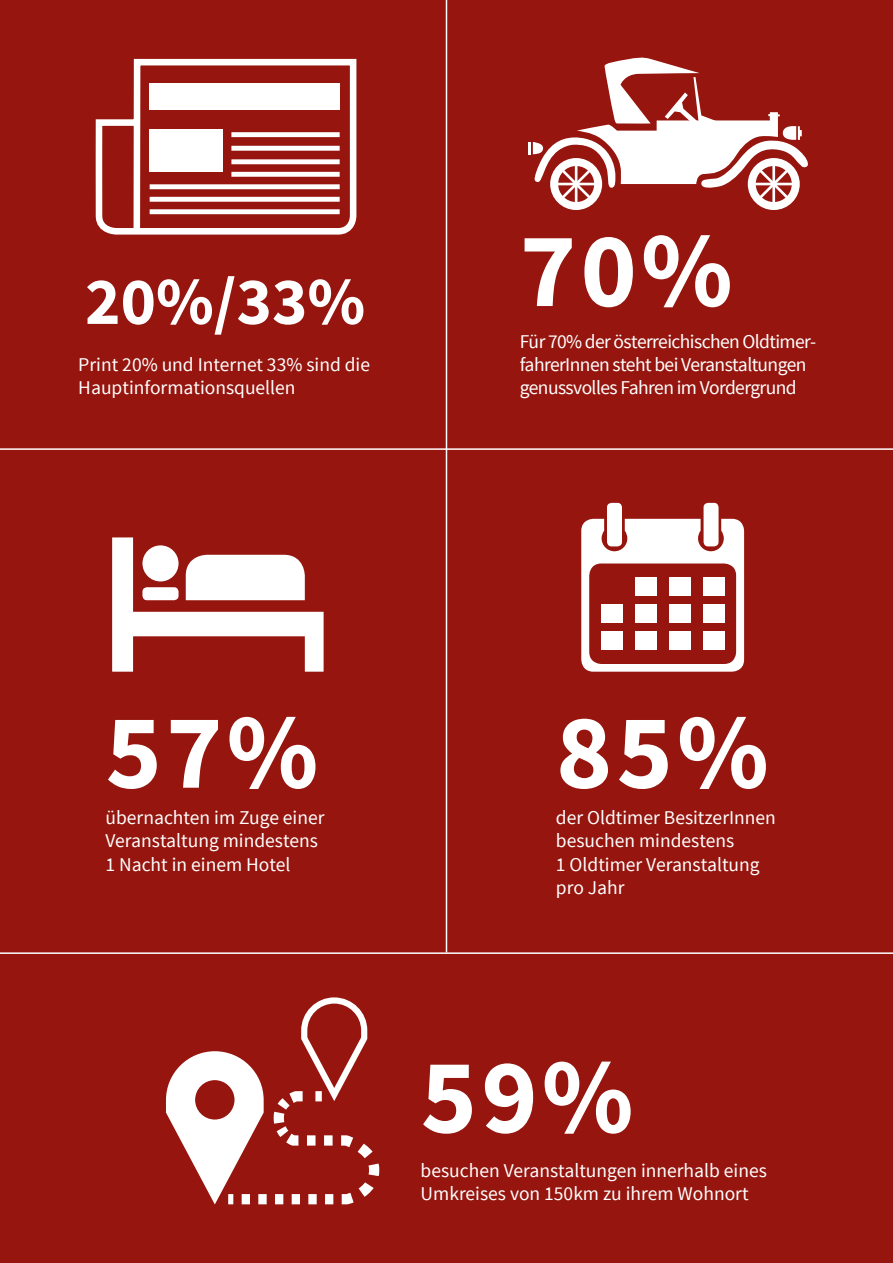
<style>
.page{position:relative;width:893px;height:1263px;background:#96150e}
.page>*{position:absolute;margin:0;border:0;box-sizing:border-box;transform-origin:0 0}
.t1{font:700 106.65px "Source Sans Pro";letter-spacing:.04em;color:#fff}
.t2{font:700 67.2px "Source Sans Pro";color:#fff}
.t3{font:19.5px/23.4px "Source Sans Pro";color:#fff}
.t4{font:19.5px/23.4px "Source Sans Pro";letter-spacing:-.03em;color:#fff}
</style>
<div class="page">
<hr style="left:0;top:448px;width:893px;height:2px;background:#fff">
<hr style="left:0;top:952px;width:893px;height:2px;background:#fff">
<hr style="left:446px;top:0;width:1px;height:952px;background:#fff">
<div style="left:607px;top:503px;width:15px;height:43px;background:#fff;border-radius:4px"></div>
<svg style="left:581px;top:519px;width:163px;height:153px"></svg>
<div style="left:704px;top:503px;width:14px;height:43px;background:#fff;border-radius:4px"></div>
<svg style="left:166px;top:997px;width:214px;height:208px"></svg>
<svg style="left:112px;top:537px;width:212px;height:135px"></svg>
<div style="left:748px;top:158px;width:52px;height:52px;border:8px solid #fff;border-radius:50%"></div>
<div style="left:550px;top:158px;width:52px;height:52px;border:8px solid #fff;border-radius:50%"></div>
<hr style="left:772px;top:160px;width:3px;height:48px;background:#fff">
<hr style="left:575px;top:160px;width:2px;height:48px;background:#fff">
<svg style="left:528px;top:57px;width:280px;height:147px"></svg>
<svg style="left:95px;top:58px;width:262px;height:177px"></svg>
<div style="left:150px;top:130px;width:73px;height:42px;background:#fff"></div>
<div style="left:231px;top:132px;width:109px;height:5px;background:#fff"></div>
<div style="left:231px;top:146px;width:109px;height:5px;background:#fff"></div>
<div style="left:231px;top:159px;width:109px;height:5px;background:#fff"></div>
<div style="left:231px;top:172px;width:109px;height:5px;background:#fff"></div>
<div style="left:150px;top:184px;width:190px;height:5px;background:#fff"></div>
<div style="left:150px;top:197px;width:190px;height:5px;background:#fff"></div>
<div style="left:150px;top:209px;width:190px;height:5px;background:#fff"></div>
<h2 class="t2" style="left:85px;top:258px;width:282px">20%/33%</h2>
<p class="t3" style="left:78px;top:353px;width:293px">Print 20% und Internet 33% sind die<br>Hauptinformationsquellen</p>
<h1 class="t1" style="left:520px;top:202px;width:214px">70%</h1>
<p class="t4" style="left:520px;top:330px;width:298px">Für 70% der österreichischen Oldtimer&shy;fahrerInnen steht bei Veranstaltungen genussvolles Fahren im Vordergrund</p>
<h1 class="t1" style="left:106px;top:684px;width:214px">57%</h1>
<p class="t3" style="left:106px;top:806px;width:221px">übernachten im Zuge einer<br>Veranstaltung mindestens<br>1 Nacht in einem Hotel</p>
<h1 class="t1" style="left:556px;top:684px;width:214px">85%</h1>
<p class="t3" style="left:556px;top:806px;width:221px">der Oldtimer BesitzerInnen besuchen mindestens<br>1 Oldtimer Veranstaltung pro Jahr</p>
<h1 class="t1" style="left:421px;top:1028px;width:214px">59%</h1>
<p class="t3" style="left:421px;top:1159px;width:348px">besuchen Veranstaltungen innerhalb eines<br>Umkreises von 150km zu ihrem Wohnort</p>
</div>
